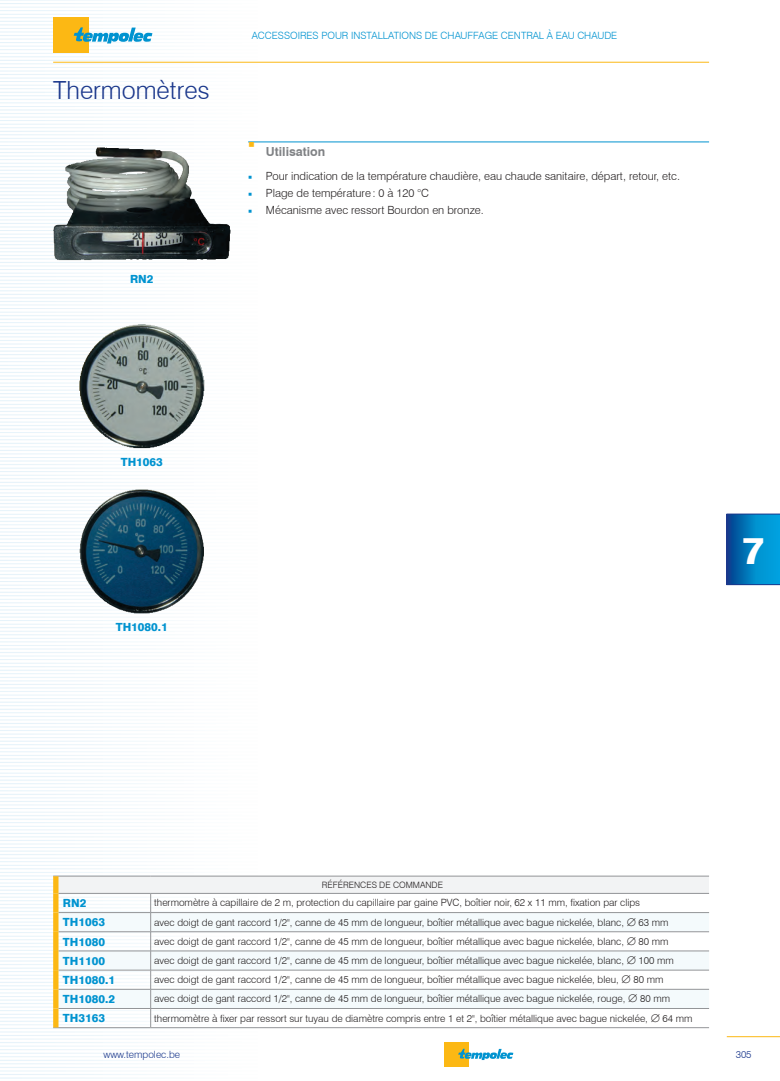
<style>
.page{position:relative;width:780px;height:1081px;background:#fff}
.page>*{position:absolute;margin:0;border:0;box-sizing:border-box;transform-origin:0 0}
.t1{font:800 37.5px "Swiss 721 BT";color:#fff}
.titre7{font:300 25px "Swiss 721 BT";color:#1b388c}
.t2{font:700 12.5px "Swiss 721 BT";color:#808285}
.t3{font:300 11.25px "Swiss 721 BT";color:#231f20}
.ref{font:800 11.25px "Swiss 721 BT";color:#0093d0}
.tableau{font:300 10px "Swiss 721 BT";color:#231f20}
.t4{font:300 10px "Swiss 721 BT";color:#0093d0}
.t5{font:300 10px "Swiss 721 BT";color:#1b388c}
.tableau_titre{font:300 8.75px "Swiss 721 BT";color:#231f20}
</style>
<div class="page">
<img style="left:0;top:0;width:780px;height:1079px">
<div style="left:53px;top:18px;width:36px;height:35px;background:#fcb814"></div>
<svg style="left:74px;top:27px;width:78px;height:16px"></svg>
<hr style="left:726px;top:1036px;width:54px;height:1px;background:#fcb814">
<hr style="left:53px;top:62px;width:656px;height:1px;background:#fcb814">
<div style="left:444px;top:1042px;width:24px;height:25px;background:#fcb814"></div>
<svg style="left:458px;top:1049px;width:55px;height:11px"></svg>
<svg style="left:726px;top:514px;width:54px;height:71px"></svg>
<img style="left:53px;top:147px;width:177px;height:113px">
<img style="left:79px;top:324px;width:125px;height:124px">
<img style="left:80px;top:489px;width:120px;height:124px">
<div style="left:56px;top:876px;width:653px;height:17px;background:#f2f3f4"></div>
<svg style="left:58px;top:913px;width:651px;height:95px;fill:#f4fafc"></svg>
<hr style="left:58px;top:912px;width:93px;height:1px;background:#939598">
<hr style="left:151px;top:912px;width:558px;height:1px;background:#939598">
<hr style="left:58px;top:931px;width:93px;height:1px;background:#939598">
<hr style="left:151px;top:931px;width:558px;height:1px;background:#939598">
<hr style="left:58px;top:950px;width:93px;height:1px;background:#939598">
<hr style="left:151px;top:950px;width:558px;height:1px;background:#939598">
<hr style="left:58px;top:970px;width:93px;height:1px;background:#939598">
<hr style="left:151px;top:970px;width:558px;height:1px;background:#939598">
<hr style="left:58px;top:989px;width:93px;height:1px;background:#939598">
<hr style="left:151px;top:989px;width:558px;height:1px;background:#939598">
<svg style="left:150px;top:894px;width:1px;height:133px"></svg>
<hr style="left:53px;top:876px;width:98px;height:1px;background:#939598">
<hr style="left:151px;top:876px;width:558px;height:1px;background:#939598">
<hr style="left:58px;top:893px;width:93px;height:1px;background:#939598">
<hr style="left:151px;top:893px;width:558px;height:1px;background:#939598">
<div style="left:53px;top:876px;width:5px;height:17px;background:#fcb814"></div>
<div style="left:53px;top:893px;width:5px;height:19px;background:#fcb814"></div>
<div style="left:53px;top:912px;width:5px;height:20px;background:#fcb814"></div>
<div style="left:53px;top:932px;width:5px;height:19px;background:#fcb814"></div>
<div style="left:53px;top:951px;width:5px;height:19px;background:#fcb814"></div>
<div style="left:53px;top:970px;width:5px;height:19px;background:#fcb814"></div>
<div style="left:53px;top:989px;width:5px;height:19px;background:#fcb814"></div>
<hr style="left:58px;top:1008px;width:93px;height:1px;background:#939598">
<hr style="left:151px;top:1008px;width:558px;height:1px;background:#939598">
<hr style="left:53px;top:1027px;width:98px;height:1px;background:#939598">
<hr style="left:151px;top:1027px;width:558px;height:1px;background:#939598">
<div style="left:53px;top:1008px;width:5px;height:19px;background:#fcb814"></div>
<hr style="left:248px;top:142px;width:461px;height:1px;background:#0093d0">
<svg style="left:249px;top:142px;width:5px;height:5px"></svg>
<p class="titre7" style="left:53px;top:75px;width:158px">Thermomètres</p>
<p class="ref" style="left:130px;top:272px;width:25px">RN2</p>
<p class="t4" style="left:252px;top:30px;width:367px">ACCESSOIRES POUR INSTALLATIONS DE CHAUFFAGE CENTRAL À EAU CHAUDE</p>
<p class="t2" style="left:266px;top:143px;width:61px">Utilisation</p>
<p class="t3" style="left:266px;top:170px;width:415px">Pour indication de la température chaudière, eau chaude sanitaire, départ, retour, etc.</p>
<p class="t3" style="left:266px;top:187px;width:165px">Plage de température: 0 à 120 °C</p>
<p class="t3" style="left:266px;top:204px;width:219px">Mécanisme avec ressort Bourdon en bronze.</p>
<p class="ref" style="left:121px;top:455px;width:44px">TH1063</p>
<p class="ref" style="left:116px;top:620px;width:54px">TH1080.1</p>
<h1 class="t1" style="left:742px;top:527px;width:24px">7</h1>
<p class="tableau_titre" style="left:322px;top:879px;width:122px">RÉFÉRENCES DE COMMANDE</p>
<p class="ref" style="left:63px;top:896px;width:25px">RN2</p>
<p class="tableau" style="left:154px;top:896px;width:487px">thermomètre à capillaire de 2 m, protection du capillaire par gaine PVC, boîtier noir, 62 x 11 mm, fixation par clips</p>
<p class="ref" style="left:63px;top:915px;width:44px">TH1063</p>
<p class="tableau" style="left:154px;top:916px;width:516px">avec doigt de gant raccord 1/2", canne de 45 mm de longueur, boîtier métallique avec bague nickelée, blanc, ∅ 63 mm</p>
<p class="ref" style="left:63px;top:935px;width:44px">TH1080</p>
<p class="tableau" style="left:154px;top:935px;width:516px">avec doigt de gant raccord 1/2", canne de 45 mm de longueur, boîtier métallique avec bague nickelée, blanc, ∅ 80 mm</p>
<p class="ref" style="left:63px;top:954px;width:44px">TH1100</p>
<p class="tableau" style="left:154px;top:954px;width:521px">avec doigt de gant raccord 1/2", canne de 45 mm de longueur, boîtier métallique avec bague nickelée, blanc, ∅ 100 mm</p>
<p class="ref" style="left:63px;top:973px;width:54px">TH1080.1</p>
<p class="tableau" style="left:154px;top:973px;width:510px">avec doigt de gant raccord 1/2", canne de 45 mm de longueur, boîtier métallique avec bague nickelée, bleu, ∅ 80 mm</p>
<p class="ref" style="left:63px;top:992px;width:54px">TH1080.2</p>
<p class="tableau" style="left:154px;top:993px;width:517px">avec doigt de gant raccord 1/2", canne de 45 mm de longueur, boîtier métallique avec bague nickelée, rouge, ∅ 80 mm</p>
<p class="ref" style="left:63px;top:1011px;width:44px">TH3163</p>
<p class="tableau" style="left:154px;top:1012px;width:540px">thermomètre à fixer par ressort sur tuyau de diamètre compris entre 1 et 2", boîtier métallique avec bague nickelée, ∅ 64 mm</p>
<p class="t5" style="left:103px;top:1048px;width:78px">www.tempolec.be</p>
<p class="t5" style="left:735px;top:1048px;width:17px">305</p>
</div>
